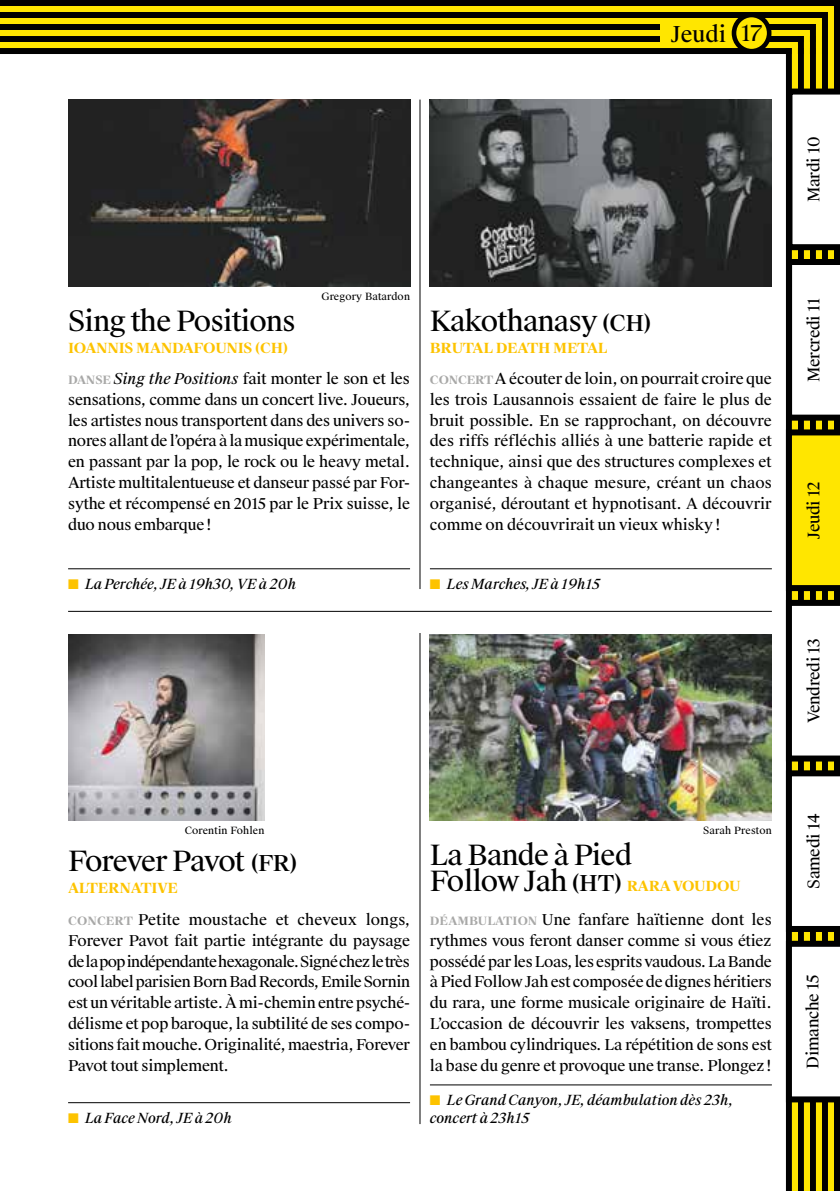
<style>
.page{position:relative;width:840px;height:1191px;background:#fff}
.page>*{position:absolute;margin:0;border:0;box-sizing:border-box;transform-origin:0 0}
.t1{font:28px "Suisse Works";letter-spacing:-.025em;color:#000}
.t2{font:28px "Suisse Works";letter-spacing:-.05em;color:#000}
.t3{font:22px "Suisse Works";color:#000}
.t4{font:16px "Suisse Works";letter-spacing:-.025em;color:#000}
.t5{font:15px/20.8px "Suisse Works";letter-spacing:-.015em;color:#000;text-align:justify}
.t6{font:italic 14px/18px "Suisse Works";letter-spacing:-.01em;color:#000}
.t7{font:700 14px "Suisse Works";letter-spacing:-.02em;color:#fdc300}
.t8{font:10px "Suisse Works";letter-spacing:.015em;color:#000}
.s1{font-weight:700;font-size:11.6px;color:#a8a8a7}
.s2{font-style:italic}
.s3{font-weight:500;font-size:22px}
.s4{color:#fdc300}
.s5{font-weight:400;font-size:28px;color:#000}
.s6{font-weight:500;font-size:22px;color:#000}
</style>
<div class="page">
<div style="left:0;top:0;width:839px;height:6px;background:#000"></div>
<div style="left:0;top:24px;width:839px;height:6px;background:#000"></div>
<div style="left:0;top:12px;width:839px;height:6px;background:#000"></div>
<div style="left:0;top:36px;width:839px;height:6px;background:#000"></div>
<div style="left:0;top:48px;width:839px;height:6px;background:#000"></div>
<div style="left:0;top:6px;width:839px;height:6px;background:#ffe600"></div>
<div style="left:0;top:30px;width:839px;height:6px;background:#ffe600"></div>
<div style="left:0;top:18px;width:839px;height:6px;background:#ffe600"></div>
<div style="left:0;top:42px;width:839px;height:6px;background:#ffe600"></div>
<div style="left:833px;top:0;width:6px;height:1191px;background:#000"></div>
<div style="left:809px;top:24px;width:6px;height:1167px;background:#000"></div>
<div style="left:821px;top:12px;width:6px;height:1179px;background:#000"></div>
<div style="left:797px;top:36px;width:6px;height:1155px;background:#000"></div>
<div style="left:785px;top:48px;width:6px;height:1143px;background:#000"></div>
<div style="left:827px;top:9px;width:6px;height:1182px;background:#ffe600"></div>
<div style="left:803px;top:33px;width:6px;height:1158px;background:#ffe600"></div>
<div style="left:815px;top:21px;width:6px;height:1170px;background:#ffe600"></div>
<div style="left:791px;top:44px;width:6px;height:1147px;background:#ffe600"></div>
<img style="left:68px;top:100px;width:342px;height:187px">
<img style="left:429px;top:100px;width:342px;height:187px">
<img style="left:68px;top:634px;width:196px;height:186px">
<img style="left:429px;top:634px;width:342px;height:186px">
<svg style="left:785px;top:940px;width:54px;height:162px;background:#d2d1d1"></svg>
<svg style="left:785px;top:770px;width:54px;height:162px;background:#d1d1d1"></svg>
<svg style="left:785px;top:600px;width:54px;height:161px;background:#d2d2d2"></svg>
<svg style="left:785px;top:259px;width:54px;height:161px;background:#d2d2d2"></svg>
<svg style="left:785px;top:429px;width:54px;height:162px"></svg>
<svg style="left:791px;top:89px;width:48px;height:161px;background:#e5e5e5"></svg>
<div style="left:659px;top:20px;width:78px;height:28px;background:#ffe600"></div>
<hr style="left:419px;top:100px;width:1px;height:489px;background:#000">
<hr style="left:68px;top:611px;width:703px;height:1px;background:#000">
<hr style="left:68px;top:1102px;width:342px;height:1px;background:#000">
<hr style="left:429px;top:568px;width:342px;height:1px;background:#000">
<hr style="left:429px;top:1084px;width:342px;height:1px;background:#000">
<hr style="left:68px;top:568px;width:342px;height:1px;background:#000">
<hr style="left:419px;top:633px;width:1px;height:491px;background:#000">
<div style="left:733px;top:15px;width:35px;height:36px;background:#ffe600;border-radius:50%"></div>
<div style="left:731px;top:13px;width:40px;height:40px;border:5px solid #000;border-radius:50%"></div>
<h2 class="t3" style="left:670px;top:21px;width:57px">Jeudi</h2>
<h2 class="t3" style="left:740px;top:19px;width:23px">17</h2>
<p class="t4" style="left:803px;top:202px;width:67px;rotate:-90deg">Mardi 10</p>
<h1 class="t1" style="left:68px;top:303px;width:229px">Sing the Positions</h1>
<p class="t7" style="left:68px;top:339px;width:221px">IOANNIS MANDAFOUNIS (CH)</p>
<p class="t8" style="left:321px;top:290px;width:90px">Gregory Batardon</p>
<p class="t5" style="left:68px;top:368px;width:343px"><span class="s1">DANSE</span> <span class="s2">Sing the Positions</span> fait monter le son et les sensations, comme dans un concert live. Joueurs, les artistes nous transportent dans des univers so&shy;nores allant de l’opéra à la musique expérimentale, en passant par la pop, le rock ou le heavy metal.<br>Artiste multitalentueuse et danseur passé par For&shy;sythe et récompensé en 2015 par le Prix suisse, le duo nous embarque!</p>
<h1 class="t1" style="left:429px;top:303px;width:223px">Kakothanasy <span class="s3">(CH)</span></h1>
<p class="t7" style="left:429px;top:339px;width:179px">BRUTAL DEATH METAL</p>
<p class="t5" style="left:429px;top:368px;width:343px"><span class="s1">CONCERT</span> A écouter de loin, on pourrait croire que les trois Lausannois essaient de faire le plus de bruit possible. En se rapprochant, on découvre des riffs réfléchis alliés à une batterie rapide et technique, ainsi que des structures complexes et changeantes à chaque mesure, créant un chaos organisé, déroutant et hypnotisant. A découvrir comme on découvrirait un vieux whisky!</p>
<p class="t4" style="left:803px;top:382px;width:86px;rotate:-90deg">Mercredi 11</p>
<p class="t4" style="left:803px;top:539px;width:59px;rotate:-90deg">Jeudi 12</p>
<p class="t6" style="left:68px;top:575px;width:229px"><span class="s4">■</span> La Perchée, JE à 19h30, VE à 20h</p>
<p class="t6" style="left:429px;top:575px;width:172px"><span class="s4">■</span> Les Marches, JE à 19h15</p>
<p class="t4" style="left:803px;top:723px;width:87px;rotate:-90deg">Vendredi 13</p>
<p class="t8" style="left:184px;top:824px;width:81px">Corentin Fohlen</p>
<p class="t8" style="left:702px;top:824px;width:70px">Sarah Preston</p>
<h1 class="t2" style="left:68px;top:843px;width:230px">Forever Pavot <span class="s3">(FR)</span></h1>
<p class="t7" style="left:68px;top:879px;width:111px">ALTERNATIVE</p>
<p class="t5" style="left:68px;top:909px;width:343px"><span class="s1">CONCERT</span> Petite moustache et cheveux longs, Forever Pavot fait partie intégrante du paysage de la pop indépendante hexagonale. Signé chez le très cool label parisien Born Bad Records, Emile Sornin est un véritable artiste. À mi-chemin entre psyché&shy;délisme et pop baroque, la subtilité de ses compo&shy;sitions fait mouche. Originalité, maestria, Forever Pavot tout simplement.</p>
<p class="t6" style="left:68px;top:1109px;width:165px"><span class="s4">■</span> La Face Nord, JE à 20h</p>
<h1 class="t1" style="left:429px;top:837px;width:204px">La Bande à Pied</h1>
<p class="t7" style="left:429px;top:877px;width:312px"><span class="s5">Follow Jah</span> <span class="s6">(HT)</span> RARA VOUDOU</p>
<p class="t5" style="left:429px;top:909px;width:343px"><span class="s1">DÉAMBULATION</span> Une fanfare haïtienne dont les rythmes vous feront danser comme si vous étiez possédé par les Loas, les esprits vaudous. La Bande à Pied Follow Jah est composée de dignes héritiers du rara, une forme musicale originaire de Haïti.<br>L’occasion de découvrir les vaksens, trompettes en bambou cylindriques. La répétition de sons est la base du genre et provoque une transe. Plongez!</p>
<p class="t6" style="left:429px;top:1091px;width:304px"><span class="s4">■</span> Le Grand Canyon, JE, déambulation dès 23h, concert à 23h15</p>
<p class="t4" style="left:803px;top:888px;width:77px;rotate:-90deg">Samedi 14</p>
<p class="t4" style="left:802px;top:1068px;width:95px;rotate:-90deg">Dimanche 15</p>
</div>
